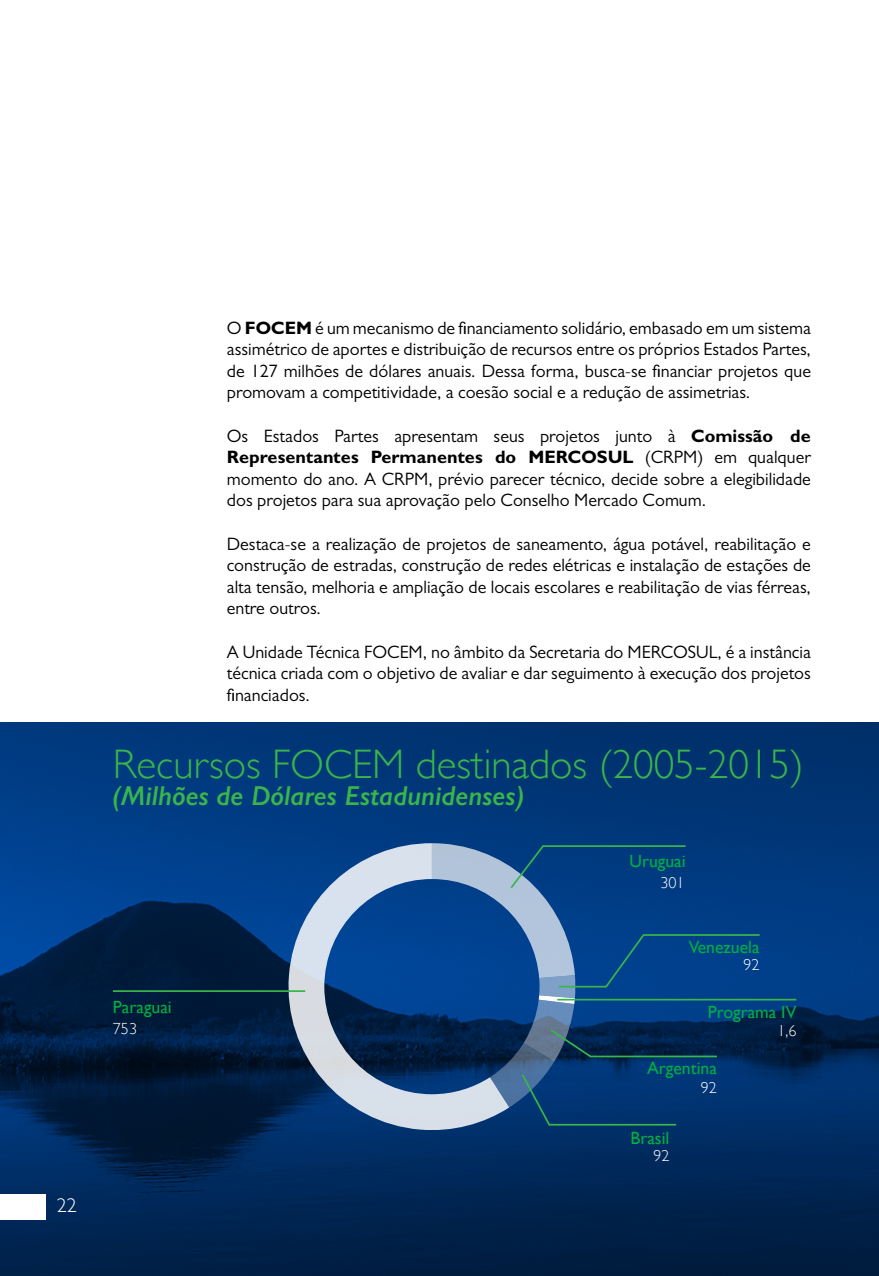
<style>
.page{position:relative;width:879px;height:1276px;background:#fff}
.page>*{position:absolute;margin:0;border:0;box-sizing:border-box;transform-origin:0 0}
.t1{font:300 41.2px "Gill Sans";color:#39b54a}
.t2{font:italic 600 27.4px "Gill Sans";color:#39b54a}
.t3{font:300 20px "Gill Sans MT Pro";color:#fff}
.t4{font:18px/21.6px "Gill Sans MT Pro";color:#000;text-align:justify}
.t5{font:17.6px "Gill Sans";color:#00af41}
.t6{font:300 16px "Gill Sans";color:#fff}
.s1{font-weight:700}
</style>
<div class="page">
<svg style="left:0;top:722px;width:879px;height:554px;background:#002c61"></svg>
<svg style="left:288px;top:843px;width:221px;height:287px;background:#496f9c"></svg>
<hr style="left:113px;top:990px;width:192px;height:2px;background:#39b54a">
<svg style="left:432px;top:843px;width:329px;height:283px;background:#184b85"></svg>
<hr style="left:557px;top:998px;width:239px;height:2px;background:#39b54a">
<div style="left:0;top:1193px;width:45px;height:26px;background:#fff"></div>
<p class="t3" style="left:57px;top:1193px;width:21px">22</p>
<p class="t4" style="left:227px;top:316px;width:585px">O <span class="s1">FOCEM</span> é um mecanismo de financiamento solidário, embasado em um sistema assimétrico de aportes e distribuição de recursos entre os próprios Estados Partes, de 127 milhões de dólares anuais. Dessa forma, busca-se financiar projetos que promovam a competitividade, a coesão social e a redução de assimetrias.</p>
<p class="t4" style="left:227px;top:424px;width:585px">Os Estados Partes apresentam seus projetos junto à <span class="s1">Comissão de Representantes Permanentes do MERCOSUL</span> (CRPM) em qualquer momento do ano. A CRPM, prévio parecer técnico, decide sobre a elegibilidade dos projetos para sua aprovação pelo Conselho Mercado Comum.</p>
<p class="t4" style="left:227px;top:532px;width:585px">Destaca-se a realização de projetos de saneamento, água potável, reabilitação e construção de estradas, construção de redes elétricas e instalação de estações de alta tensão, melhoria e ampliação de locais escolares e reabilitação de vias férreas, entre outros.</p>
<p class="t4" style="left:227px;top:640px;width:585px">A Unidade Técnica FOCEM, no âmbito da Secretaria do MERCOSUL, é a instância técnica criada com o objetivo de avaliar e dar seguimento à execução dos projetos financiados.</p>
<h1 class="t1" style="left:113px;top:732px;width:692px">Recursos FOCEM destinados (2005-2015)</h1>
<h2 class="t2" style="left:113px;top:779px;width:412px">(Milhões de Dólares Estadunidenses)</h2>
<p class="t5" style="left:629px;top:850px;width:58px">Uruguai</p>
<p class="t6" style="left:660px;top:869px;width:26px">301</p>
<p class="t5" style="left:689px;top:936px;width:72px">Venezuela</p>
<p class="t5" style="left:113px;top:997px;width:60px">Paraguai</p>
<p class="t6" style="left:113px;top:1016px;width:26px">753</p>
<p class="t6" style="left:743px;top:952px;width:18px">92</p>
<p class="t5" style="left:708px;top:1001px;width:90px">Programa IV</p>
<p class="t5" style="left:647px;top:1058px;width:71px">Argentina</p>
<p class="t5" style="left:630px;top:1128px;width:41px">Brasil</p>
<p class="t6" style="left:653px;top:1143px;width:18px">92</p>
<p class="t6" style="left:701px;top:1075px;width:18px">92</p>
<p class="t6" style="left:777px;top:1018px;width:20px">1,6</p>
</div>
